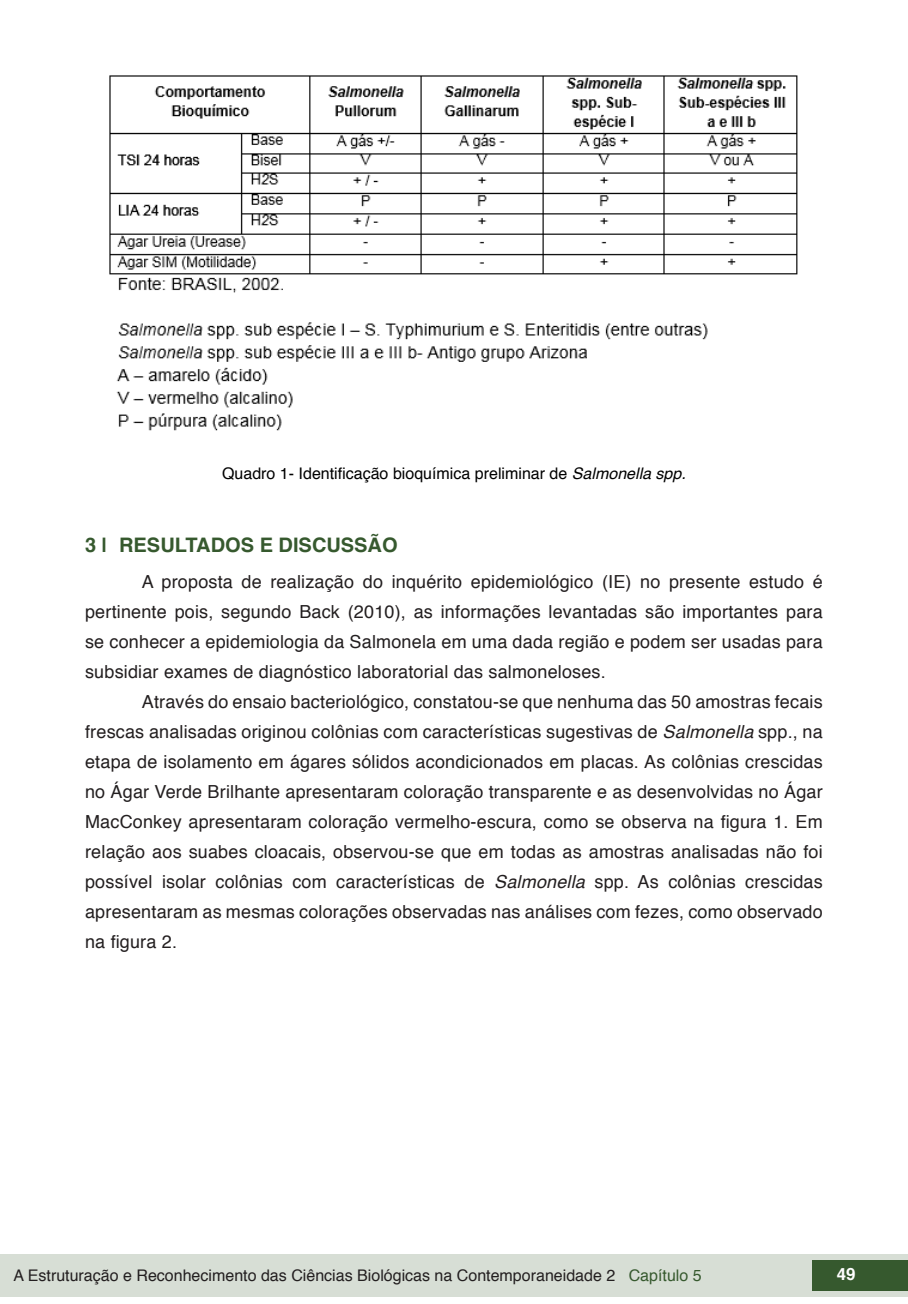
<style>
.page{position:relative;width:908px;height:1304px;background:#fff}
.page>*{position:absolute;margin:0;border:0;box-sizing:border-box;transform-origin:0 0}
.t1{font:700 20px "Helvetica";color:#36592e}
.t2{font:18px/30px "Helvetica";letter-spacing:.01em;color:#231f20;text-align:justify}
.t3{font:700 16.8px "Helvetica";color:#fff}
.t4{font:16px "Helvetica";color:#231f20}
.t5{font:16px "Helvetica";color:#000}
.s1{font-style:italic}
.s2{color:#36592e}
</style>
<div class="page">
<div style="left:0;top:1254px;width:906px;height:43px;background:#d7ded5"></div>
<div style="left:812px;top:1261px;width:95px;height:30px;background:#36592e"></div>
<img style="left:109px;top:75px;width:689px;height:356px">
<p class="t5" style="left:222px;top:461px;width:465px">Quadro 1- Identificação bioquímica preliminar de <span class="s1">Salmonella spp.</span></p>
<p class="t1" style="left:85px;top:529px;width:314px">3 | RESULTADOS E DISCUSSÃO</p>
<p class="t2" style="left:85px;top:567px;width:738px;text-indent:57px">A proposta de realização do inquérito epidemiológico (IE) no presente estudo é pertinente pois, segundo Back (2010), as informações levantadas são importantes para se conhecer a epidemiologia da Salmonela em uma dada região e podem ser usadas para subsidiar exames de diagnóstico laboratorial das salmoneloses.</p>
<p class="t2" style="left:85px;top:687px;width:738px;text-indent:57px">Através do ensaio bacteriológico, constatou-se que nenhuma das 50 amostras fecais frescas analisadas originou colônias com características sugestivas de <span class="s1">Salmonella</span> spp., na etapa de isolamento em ágares sólidos acondicionados em placas. As colônias crescidas no Ágar Verde Brilhante apresentaram coloração transparente e as desenvolvidas no Ágar MacConkey apresentaram coloração vermelho-escura, como se observa na figura 1. Em relação aos suabes cloacais, observou-se que em todas as amostras analisadas não foi possível isolar colônias com características de <span class="s1">Salmonella</span> spp. As colônias crescidas apresentaram as mesmas colorações observadas nas análises com fezes, como observado na figura 2.</p>
<p class="t4" style="left:14px;top:1263px;width:689px">A Estruturação e Reconhecimento das Ciências Biológicas na Contemporaneidade 2 <span class="s2">Capítulo 5</span></p>
<p class="t3" style="left:836px;top:1261px;width:20px">49</p>
</div>
